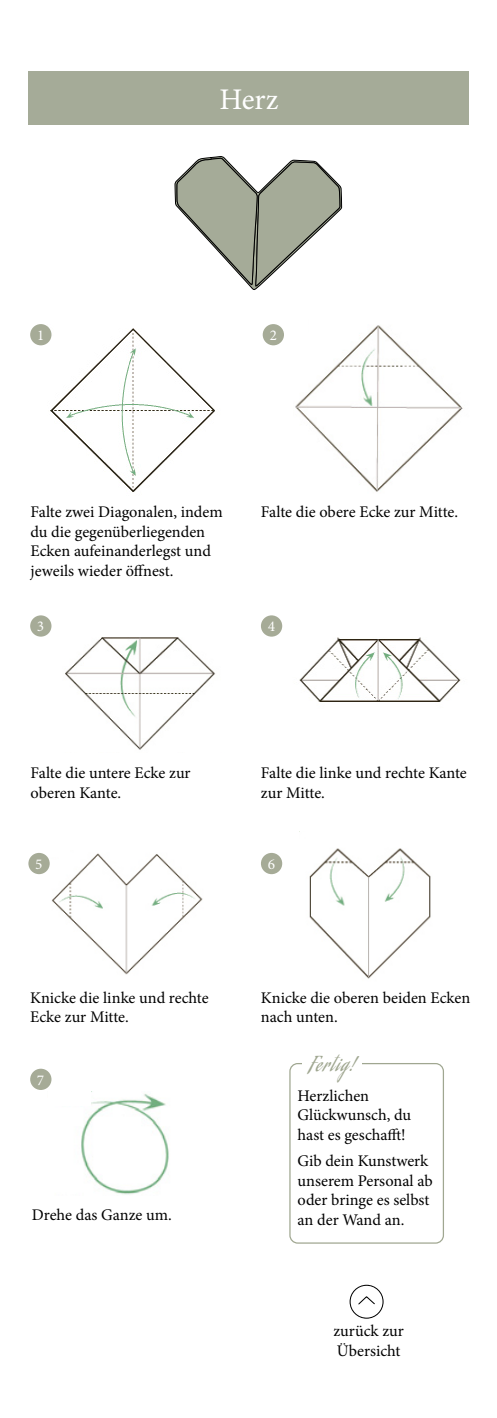
<style>
.page{position:relative;width:497px;height:1418px;background:#fff}
.page>*{position:absolute;margin:0;border:0;box-sizing:border-box;transform-origin:0 0}
.t1{font:30px "Minion Pro";color:#fff}
.t2{font:20px "Aguafina Script";letter-spacing:.075em;color:#a0a791}
.t3{font:16.25px/19.5px "Minion Pro";color:#000}
.t4{font:15px "Minion Pro";color:#fff}
</style>
<div class="page">
<div style="left:28px;top:71px;width:441px;height:54px;background:#a5ab98"></div>
<img style="left:48px;top:327px;width:167px;height:165px">
<img style="left:65px;top:637px;width:151px;height:113px">
<img style="left:299px;top:637px;width:162px;height:65px">
<img style="left:299px;top:831px;width:132px;height:148px">
<div style="left:30px;top:324px;width:21px;height:21px;background:#a6ab97;border-radius:50%"></div>
<img style="left:295px;top:325px;width:168px;height:167px">
<div style="left:290px;top:316px;width:18px;height:18px;background:#fff"></div>
<img style="left:42px;top:853px;width:161px;height:122px">
<div style="left:36px;top:847px;width:33px;height:9px;background:#fff"></div>
<img style="left:81px;top:1091px;width:88px;height:104px">
<div style="left:48px;top:1086px;width:42px;height:19px;background:#fff"></div>
<div style="left:262px;top:324px;width:21px;height:21px;background:#a6ab97;border-radius:50%"></div>
<div style="left:30px;top:615px;width:21px;height:21px;background:#a6ab97;border-radius:50%"></div>
<div style="left:260px;top:615px;width:22px;height:21px;background:#a6ab97;border-radius:50%"></div>
<div style="left:28px;top:852px;width:22px;height:22px;background:#a6ab97;border-radius:50%"></div>
<div style="left:260px;top:852px;width:22px;height:22px;background:#a6ab97;border-radius:50%"></div>
<div style="left:30px;top:1068px;width:21px;height:21px;background:#a6ab97;border-radius:50%"></div>
<div style="left:289px;top:1062px;width:154px;height:181px;border:1px solid #a0a791;border-radius:8px"></div>
<div style="left:302px;top:1051px;width:59px;height:29px;background:#fff"></div>
<svg style="left:174px;top:156px;width:168px;height:134px"></svg>
<svg style="left:349px;top:1284px;width:35px;height:35px"></svg>
<p class="t4" style="left:37px;top:325px;width:9px">1</p>
<h1 class="t1" style="left:219px;top:79px;width:60px">Herz</h1>
<p class="t4" style="left:269px;top:325px;width:8px">2</p>
<p class="t3" style="left:30px;top:502px;width:193px">Falte zwei Diagonalen, indem du die gegenüberliegenden<br>Ecken aufeinanderlegst und jeweils wieder öffnest.</p>
<p class="t3" style="left:260px;top:502px;width:198px">Falte die obere Ecke zur Mitte.</p>
<p class="t4" style="left:37px;top:616px;width:8px">3</p>
<p class="t4" style="left:267px;top:616px;width:9px">4</p>
<p class="t3" style="left:30px;top:763px;width:161px">Falte die untere Ecke zur oberen Kante.</p>
<p class="t3" style="left:260px;top:763px;width:207px">Falte die linke und rechte Kante zur Mitte.</p>
<p class="t4" style="left:35px;top:854px;width:8px">5</p>
<p class="t4" style="left:267px;top:854px;width:9px">6</p>
<p class="t3" style="left:30px;top:988px;width:180px">Knicke die linke und rechte<br>Ecke zur Mitte.</p>
<p class="t3" style="left:260px;top:988px;width:211px">Knicke die oberen beiden Ecken nach unten.</p>
<p class="t4" style="left:37px;top:1069px;width:8px">7</p>
<p class="t3" style="left:32px;top:1204px;width:141px">Drehe das Ganze um.</p>
<p class="t2" style="left:309px;top:1051px;width:47px">Fertig!</p>
<p class="t3" style="left:297px;top:1085px;width:115px">Herzlichen<br>Glückwunsch, du hast es geschafft!</p>
<p class="t3" style="left:297px;top:1151px;width:136px">Gib dein Kunstwerk unserem Personal ab oder bringe es selbst an der Wand an.</p>
<p class="t3" style="left:333px;top:1321px;width:72px">zurück zur<br>Übersicht</p>
</div>
